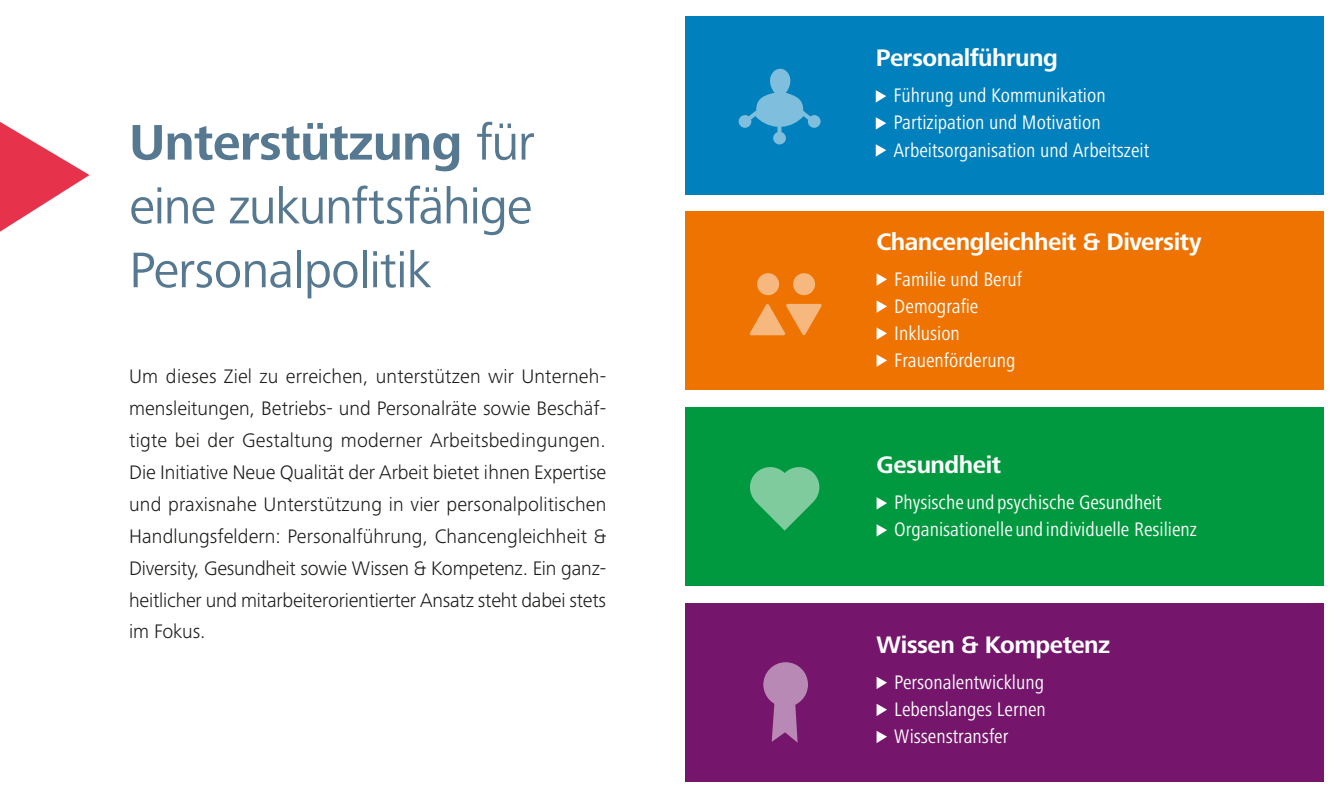
<style>
.page{position:relative;width:1340px;height:798px;background:#fff}
.page>*{position:absolute;margin:0;border:0;box-sizing:border-box;transform-origin:0 0}
.t1{font:51.75px/63.7px "Frutiger Next Pro";letter-spacing:-.015em;color:#567991;text-align:justify}
.t2{font:700 24.75px "Frutiger Next Pro";letter-spacing:-.02em;color:#fff}
.t3{font:300 20.25px/31.9px "Frutiger Next Pro";letter-spacing:-.01em;color:#1a1a18;text-align:justify}
.t4{font:condensed 20.25px/27px "Frutiger Next Pro";color:#fff}
.s1{font-weight:700}
</style>
<div class="page">
<div style="left:686px;top:16px;width:637px;height:179px;background:#0080bc"></div>
<div style="left:686px;top:210px;width:637px;height:179px;background:#ee7300"></div>
<div style="left:686px;top:407px;width:637px;height:179px;background:#00993f"></div>
<div style="left:686px;top:603px;width:637px;height:178px;background:#75156c"></div>
<svg style="left:0;top:122px;width:89px;height:110px"></svg>
<svg style="left:738px;top:69px;width:82px;height:75px"></svg>
<svg style="left:750px;top:467px;width:70px;height:63px"></svg>
<svg style="left:875px;top:90px;width:11px;height:12px"></svg>
<svg style="left:875px;top:117px;width:11px;height:12px"></svg>
<svg style="left:875px;top:144px;width:11px;height:12px"></svg>
<svg style="left:876px;top:273px;width:11px;height:13px"></svg>
<svg style="left:876px;top:300px;width:11px;height:13px"></svg>
<svg style="left:876px;top:327px;width:11px;height:13px"></svg>
<svg style="left:876px;top:354px;width:11px;height:13px"></svg>
<svg style="left:876px;top:676px;width:11px;height:12px"></svg>
<svg style="left:876px;top:703px;width:11px;height:12px"></svg>
<svg style="left:876px;top:730px;width:11px;height:12px"></svg>
<svg style="left:876px;top:497px;width:11px;height:12px"></svg>
<svg style="left:876px;top:524px;width:11px;height:12px"></svg>
<svg style="left:771px;top:701px;width:26px;height:41px"></svg>
<div style="left:763px;top:662px;width:45px;height:44px;background:#b989b5;border-radius:50%"></div>
<div style="left:793px;top:273px;width:22px;height:22px;background:#f6b87f;border-radius:50%"></div>
<div style="left:757px;top:273px;width:22px;height:22px;background:#f6b87f;border-radius:50%"></div>
<svg style="left:749px;top:303px;width:73px;height:33px"></svg>
<h1 class="t1" style="left:129px;top:110px;width:407px"><span class="s1">Unterstützung</span> für eine zukunftsfähige Personalpolitik</h1>
<p class="t3" style="left:129px;top:360px;width:478px">Um dieses Ziel zu erreichen, unterstützen wir Unterneh&shy;mensleitungen, Betriebs- und Personalräte sowie Beschäf&shy;tigte bei der Gestaltung moderner Arbeitsbedingungen.<br>Die Initiative Neue Qualität der Arbeit bietet ihnen Expertise und praxisnahe Unterstützung in vier personalpolitischen Handlungsfeldern: Personalführung, Chancengleichheit &amp; Diversity, Gesundheit sowie Wissen &amp; Kompetenz. Ein ganz&shy;heitlicher und mitarbeiterorientierter Ansatz steht dabei stets im Fokus.</p>
<p class="t2" style="left:875px;top:44px;width:183px">Personalführung</p>
<p class="t4" style="left:893px;top:82px;width:257px">Führung und Kommunikation<br>Partizipation und Motivation<br>Arbeitsorganisation und Arbeitszeit</p>
<p class="t2" style="left:876px;top:227px;width:326px">Chancengleichheit &amp; Diversity</p>
<p class="t4" style="left:894px;top:265px;width:129px">Familie und Beruf<br>Demografie<br>Inklusion<br>Frauenförderung</p>
<p class="t2" style="left:876px;top:451px;width:126px">Gesundheit</p>
<p class="t4" style="left:894px;top:489px;width:304px">Physische und psychische Gesundheit<br>Organisationelle und individuelle Resilienz</p>
<p class="t2" style="left:876px;top:630px;width:235px">Wissen &amp; Kompetenz</p>
<p class="t4" style="left:894px;top:668px;width:153px;text-align:justify">Personalentwicklung Lebenslanges Lernen Wissenstransfer</p>
</div>
